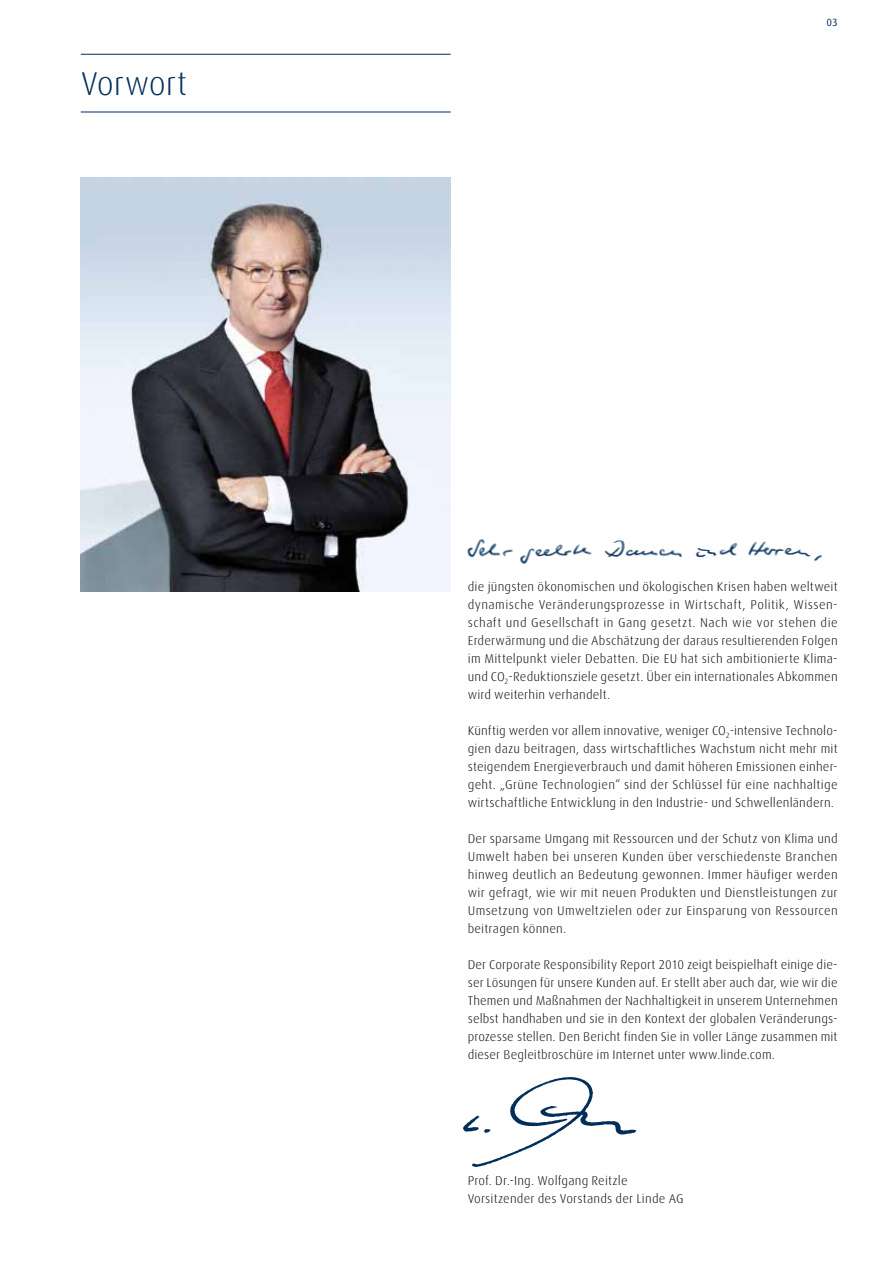
<style>
.page{position:relative;width:893px;height:1263px;background:#fff}
.page>*{position:absolute;margin:0;border:0;box-sizing:border-box;transform-origin:0 0}
.t1{font:300 33px "Linde Dax";color:#002e59}
.t2{font:300 12.75px/18px "Linde Dax";letter-spacing:.015em;color:#000;text-align:justify}
.t3{font:10.5px "Linde Dax";color:#002e59}
</style>
<div class="page">
<img style="left:81px;top:177px;width:370px;height:414px">
<img style="left:467px;top:539px;width:356px;height:25px">
<img style="left:463px;top:1077px;width:174px;height:90px">
<hr style="left:81px;top:54px;width:370px;height:1px;background:#002e59">
<hr style="left:81px;top:112px;width:370px;height:1px;background:#002e59">
<h1 class="t1" style="left:81px;top:65px;width:108px">Vorwort</h1>
<p class="t3" style="left:826px;top:17px;width:13px">03</p>
<p class="t2" style="left:468px;top:578px;width:371px;text-align:left">die jüngsten ökonomischen und ökologischen Krisen haben weltweit dynamische Veränderungsprozesse in Wirtschaft, Politik, Wissen&shy;schaft und Gesellschaft in Gang gesetzt. Nach wie vor stehen die Erderwärmung und die Abschätzung der daraus resultierenden Folgen im Mittelpunkt vieler Debatten. Die EU hat sich ambitionierte Klima&shy;und CO<sub>2</sub>-Reduktionsziele gesetzt. Ü ber ein internationales Abkommen wird weiterhin verhandelt.</p>
<p class="t2" style="left:468px;top:722px;width:371px">Künftig werden vor allem innovative, weniger CO<sub>2</sub>-intensive Technolo&shy;gien dazu beitragen, dass wirtschaftliches Wachstum nicht mehr mit steigendem Energieverbrauch und damit höheren Emissionen einher&shy;geht. „Grüne Technologien“ sind der Schlüssel für eine nachhaltige wirtschaftliche Entwicklung in den I ndustrie- und Schwellenländern.</p>
<p class="t2" style="left:468px;top:830px;width:371px">Der sparsame U mgang mit Ressourcen und der Schutz von Klima und U mwelt haben bei unseren Kunden über verschiedenste Branchen hinweg deutlich an Bedeutung gewonnen. I mmer häufiger werden wir gefragt, wie wir mit neuen Produkten und Dienstleistungen zur U msetzung von U mweltzielen oder zur Einsparung von Ressourcen beitragen können.</p>
<p class="t2" style="left:468px;top:956px;width:371px">Der Corporate Responsibility Report 2010 zeigt beispielhaft einige die&shy;ser Lösungen für unsere Kunden auf. Er stellt aber auch dar, wie wir die Themen und Maßnahmen der Nachhaltigkeit in unserem U nternehmen selbst handhaben und sie in den Kontext der globalen Veränderungs&shy;prozesse stellen. Den Bericht finden Sie in voller Länge zusammen mit dieser Begleitbroschüre im I nternet unter www.linde.com.</p>
<p class="t2" style="left:468px;top:1172px;width:209px">Prof. Dr.-I ng. Wolfgang Reitzle<br>Vorsitzender des Vorstands der Linde AG</p>
</div>
